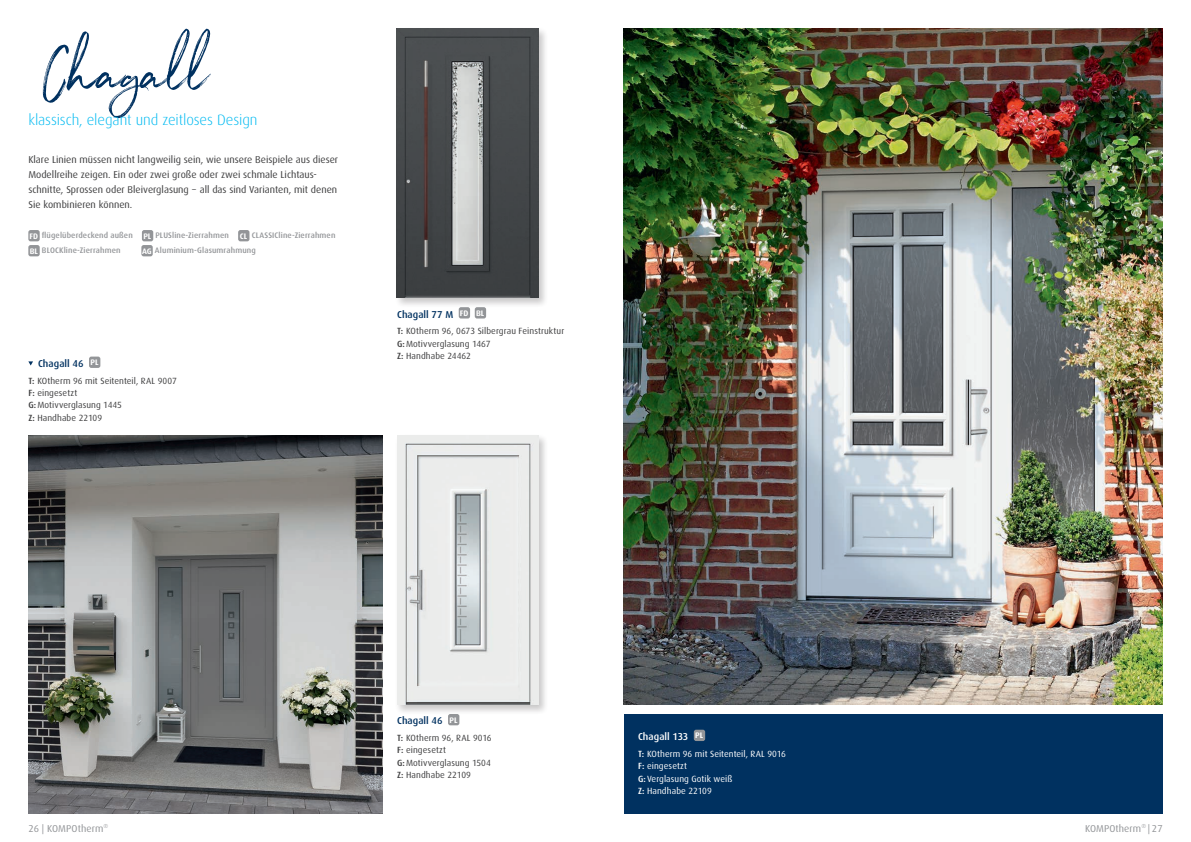
<style>
.page{position:relative;width:1191px;height:842px;background:#fff}
.page>*{position:absolute;margin:0;border:0;box-sizing:border-box;transform-origin:0 0}
.t1{font:70px "Northwell";color:#003160}
.t2{font:300 15px "Dax";letter-spacing:-.01em;color:#00baf1}
.t3{font:10px/15px "Dax";color:#3e3e3f}
.t4{font:500 10px "Dax";letter-spacing:.005em;color:#003160}
.t5{font:10px "Dax";letter-spacing:.01em;color:#939598}
.t6{font:500 10px "Dax";letter-spacing:.005em;color:#fff}
.t7{font:9px/12.4px "Dax";letter-spacing:.01em;color:#3e3e3f}
.t8{font:9px/12.4px "Dax";letter-spacing:.01em;color:#fff}
.t9{font:500 8px "Dax";letter-spacing:.015em;color:#939598}
.s1{font-size:49px}
.s2{font-weight:700;color:#fff}
.s3{font-weight:500}
</style>
<div class="page">
<div style="left:395px;top:433px;width:153px;height:282px;background:#231f20;opacity:.25"></div>
<img style="left:397px;top:435px;width:141px;height:269px">
<img style="left:28px;top:435px;width:355px;height:379px">
<div style="left:395px;top:26px;width:153px;height:282px;background:#231f20;opacity:.25"></div>
<img style="left:397px;top:28px;width:141px;height:270px">
<img style="left:624px;top:28px;width:538px;height:676px">
<div style="left:28px;top:230px;width:12px;height:11px;background:#939598;border-radius:2px"></div>
<div style="left:142px;top:230px;width:11px;height:11px;background:#939598;border-radius:2px"></div>
<div style="left:238px;top:230px;width:11px;height:11px;background:#939598;border-radius:2px"></div>
<div style="left:28px;top:245px;width:12px;height:11px;background:#939598;border-radius:2px"></div>
<div style="left:141px;top:245px;width:12px;height:11px;background:#939598;border-radius:2px"></div>
<div style="left:448px;top:714px;width:11px;height:11px;background:#939598;border-radius:2px"></div>
<svg style="left:28px;top:361px;width:5px;height:4px"></svg>
<div style="left:89px;top:357px;width:11px;height:11px;background:#939598;border-radius:2px"></div>
<div style="left:459px;top:307px;width:11px;height:11px;background:#939598;border-radius:2px"></div>
<div style="left:475px;top:307px;width:11px;height:11px;background:#939598;border-radius:2px"></div>
<div style="left:624px;top:714px;width:538px;height:100px;background:#003160"></div>
<div style="left:694px;top:730px;width:11px;height:11px;background:#939598;border-radius:2px"></div>
<h1 class="t1" style="left:43px;top:22px;width:168px">Cha<span class="s1">g</span>all</h1>
<h2 class="t2" style="left:28px;top:112px;width:231px">klassisch, elegant und zeitloses Design</h2>
<p class="t3" style="left:28px;top:152px;width:311px">Klare Linien müssen nicht langweilig sein, wie unsere Beispiele aus dieser Modellreihe zeigen. Ein oder zwei große oder zwei schmale Lichtaus&shy;schnitte, Sprossen oder Bleiverglasung − all das sind Varianten, mit denen Sie kombinieren können.</p>
<p class="t9" style="left:30px;top:231px;width:105px"><span class="s2">FD</span> flügelüberdeckend außen</p>
<p class="t9" style="left:143px;top:231px;width:87px"><span class="s2">PL</span> PLUSline-Zierrahmen</p>
<p class="t9" style="left:240px;top:231px;width:97px"><span class="s2">CL</span> CLASSICline-Zierrahmen</p>
<p class="t9" style="left:30px;top:246px;width:92px"><span class="s2">BL</span> BLOCKline-Zierrahmen</p>
<p class="t9" style="left:142px;top:246px;width:115px"><span class="s2">AG</span> Aluminium-Glasumrahmung</p>
<p class="t4" style="left:38px;top:358px;width:62px">Chagall 46 <sup>PL</sup></p>
<p class="t7" style="left:28px;top:374px;width:150px"><span class="s3">T:</span> KOtherm 96 mit Seitenteil, RAL 9007<br><span class="s3">F:</span> eingesetzt<br><span class="s3">G:</span>Motivverglasung 1445<br><span class="s3">Z:</span> Handhabe 22109</p>
<p class="t4" style="left:397px;top:308px;width:89px">Chagall 77 M <sup>FD</sup> <sup>BL</sup></p>
<p class="t7" style="left:397px;top:325px;width:169px"><span class="s3">T:</span> KOtherm 96, 0673 Silbergrau Feinstruktur<br><span class="s3">G:</span>Motivverglasung 1467<br><span class="s3">Z:</span> Handhabe 24462</p>
<p class="t4" style="left:397px;top:715px;width:62px">Chagall 46 <sup>PL</sup></p>
<p class="t7" style="left:397px;top:732px;width:96px"><span class="s3">T:</span> KOtherm 96, RAL 9016<br><span class="s3">F:</span> eingesetzt<br><span class="s3">G:</span>Motivverglasung 1504<br><span class="s3">Z:</span> Handhabe 22109</p>
<p class="t6" style="left:638px;top:731px;width:67px">Chagall 133 <sup>PL</sup></p>
<p class="t8" style="left:638px;top:747px;width:149px"><span class="s3">T:</span> KOtherm 96 mit Seitenteil, RAL 9016<br><span class="s3">F:</span> eingesetzt<br><span class="s3">G:</span>Verglasung Gotik weiß<br><span class="s3">Z:</span> Handhabe 22109</p>
<p class="t5" style="left:28px;top:823px;width:82px">26 | KOMPOtherm<sup>®</sup></p>
<p class="t5" style="left:1085px;top:823px;width:79px">KOMPOtherm<sup>®</sup> | 27</p>
</div>
